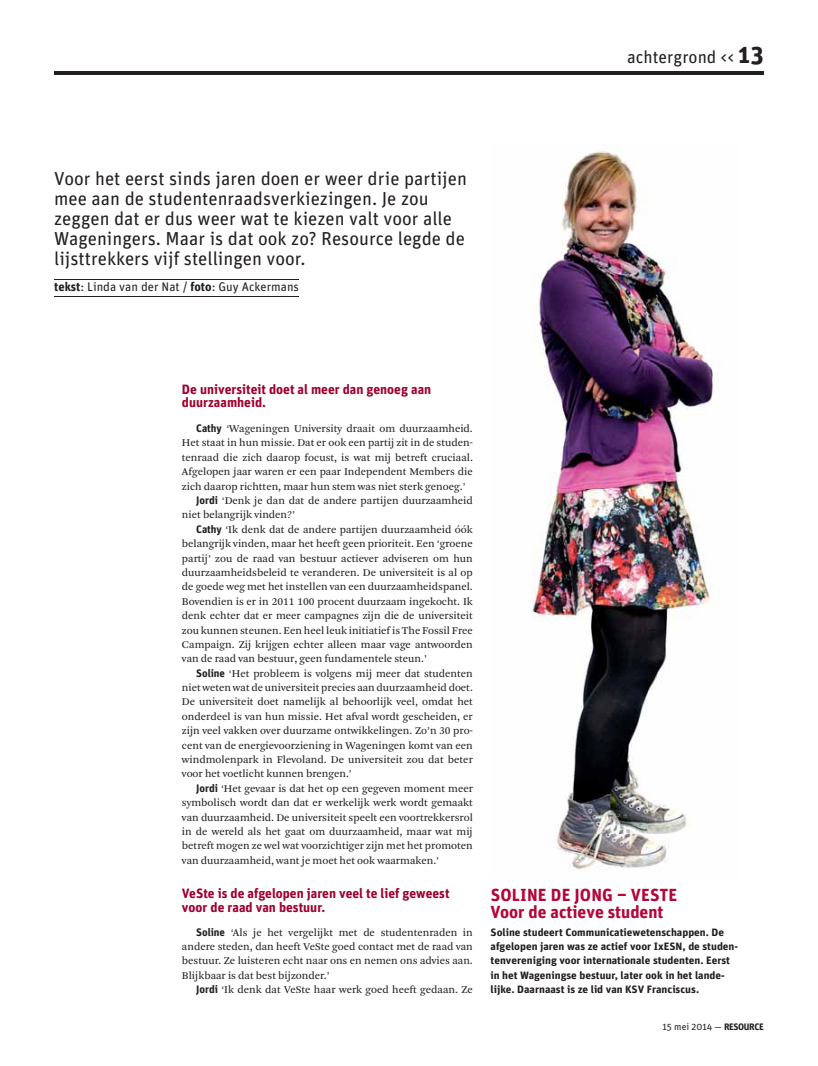
<style>
.page{position:relative;width:818px;height:1066px;background:#fff}
.page>*{position:absolute;margin:0;border:0;box-sizing:border-box;transform-origin:0 0}
.t1{font:18.75px/20px "Unit OT";color:#231f20}
.t2{font:700 17.5px/17.5px "Unit OT";color:#b30738}
.t3{font:17.5px "Unit OT";color:#231f20}
.t4{font:700 13.5px/13.5px "Unit OT";color:#a00130}
.t5{font:12.5px "Unit OT";color:#231f20}
.t6{font:10.88px/14.4px "Arnhem Blond";color:#231f20;text-align:justify}
.t7{font:700 10.62px/14.4px "Unit OT";color:#231f20;scale:1.06 1}
.t8{font:9.62px "Unit OT";color:#231f20}
.s1{font-weight:700;font-size:25px}
.s2{font-weight:700}
.s3{font-family:"Unit OT";font-weight:700}
.s4{font-size:9.38px}
.s5{font-weight:700;font-size:9.38px}
</style>
<div class="page">
<hr style="left:54px;top:71px;width:709px;height:3px;background:#231f20">
<hr style="left:54px;top:296px;width:245px;height:1px;background:#231f20">
<hr style="left:54px;top:279px;width:245px;height:1px;background:#231f20">
<img style="left:532px;top:147px;width:181px;height:723px">
<h2 class="t3" style="left:626px;top:51px;width:138px">achtergrond &lt;&lt; <span class="s1">13</span></h2>
<h1 class="t1" style="left:54px;top:171px;width:414px">Voor het eerst sinds jaren doen er weer drie partijen mee aan de studentenraadsverkiezingen. Je zou zeggen dat er dus weer wat te kiezen valt voor alle Wageningers. Maar is dat ook zo? Resource legde de lijsttrekkers vijf stellingen voor.</h1>
<p class="t5" style="left:54px;top:282px;width:246px"><span class="s2">tekst</span>: Linda van der Nat / <span class="s2">foto</span>: Guy Ackermans</p>
<p class="t4" style="left:182px;top:384px;width:251px">De universiteit doet al meer dan genoeg aan duurzaamheid.</p>
<p class="t6" style="left:196px;top:422px;width:278px"><span class="s3">Cathy</span> ‘Wageningen University draait om duurzaamheid.</p>
<p class="t6" style="left:182px;top:436px;width:292px">Het staat in hun missie. Dat er ook een partij zit in de studen-</p>
<p class="t6" style="left:182px;top:451px;width:292px">tenraad die zich daarop focust, is wat mij betreft cruciaal.</p>
<p class="t6" style="left:182px;top:465px;width:292px">Afgelopen jaar waren er een paar Independent Members die</p>
<p class="t6" style="left:182px;top:480px;width:285px">zich daarop richtten, maar hun stem was niet sterk genoeg.’</p>
<p class="t6" style="left:196px;top:494px;width:278px"><span class="s3">Jordi</span> ‘Denk je dan dat de andere partijen duurzaamheid</p>
<p class="t6" style="left:182px;top:508px;width:115px">niet belangrijk vinden?’</p>
<p class="t6" style="left:196px;top:523px;width:278px"><span class="s3">Cathy</span> ‘Ik denk dat de andere partijen duurzaamheid óók</p>
<p class="t6" style="left:182px;top:537px;width:292px">belangrijk vinden, maar het heeft geen prioriteit. Een ‘groene</p>
<p class="t6" style="left:182px;top:551px;width:292px">partij’ zou de raad van bestuur actiever adviseren om hun</p>
<p class="t6" style="left:182px;top:566px;width:292px">duurzaamheidsbeleid te veranderen. De universiteit is al op</p>
<p class="t6" style="left:182px;top:580px;width:292px">de goede weg met het instellen van een duurzaamheidspanel.</p>
<p class="t6" style="left:182px;top:595px;width:292px">Bovendien is er in 2011 100 procent duurzaam ingekocht. Ik</p>
<p class="t6" style="left:182px;top:609px;width:292px">denk echter dat er meer campagnes zijn die de universiteit</p>
<p class="t6" style="left:182px;top:623px;width:292px">zou kunnen steunen. Een heel leuk initiatief is The Fossil Free</p>
<p class="t6" style="left:182px;top:638px;width:292px">Campaign. Zij krijgen echter alleen maar vage antwoorden</p>
<p class="t6" style="left:182px;top:652px;width:246px">van de raad van bestuur, geen fundamentele steun.’</p>
<p class="t6" style="left:196px;top:666px;width:278px"><span class="s3">Soline</span> ‘Het probleem is volgens mij meer dat studenten</p>
<p class="t6" style="left:182px;top:681px;width:292px">niet weten wat de universiteit precies aan duurzaamheid doet.</p>
<p class="t6" style="left:182px;top:695px;width:292px">De universiteit doet namelijk al behoorlijk veel, omdat het</p>
<p class="t6" style="left:182px;top:710px;width:292px">onderdeel is van hun missie. Het afval wordt gescheiden, er</p>
<p class="t6" style="left:182px;top:724px;width:292px">zijn veel vakken over duurzame ontwikkelingen. Zo’n 30 pro-</p>
<p class="t6" style="left:182px;top:738px;width:292px">cent van de energievoorziening in Wageningen komt van een</p>
<p class="t6" style="left:182px;top:753px;width:292px">windmolenpark in Flevoland. De universiteit zou dat beter</p>
<p class="t6" style="left:182px;top:767px;width:171px">voor het voetlicht kunnen brengen.’</p>
<p class="t6" style="left:196px;top:781px;width:278px"><span class="s3">Jordi</span> ‘Het gevaar is dat het op een gegeven moment meer</p>
<p class="t6" style="left:182px;top:796px;width:292px">symbolisch wordt dan dat er werkelijk werk wordt gemaakt</p>
<p class="t6" style="left:182px;top:810px;width:292px">van duurzaamheid. De universiteit speelt een voortrekkersrol</p>
<p class="t6" style="left:182px;top:825px;width:292px">in de wereld als het gaat om duurzaamheid, maar wat mij</p>
<p class="t6" style="left:182px;top:839px;width:292px">betreft mogen ze wel wat voorzichtiger zijn met het promoten</p>
<p class="t6" style="left:182px;top:853px;width:258px">van duurzaamheid, want je moet het ook waarmaken.’</p>
<p class="t4" style="left:182px;top:888px;width:269px">VeSte is de afgelopen jaren veel te lief geweest voor de raad van bestuur.</p>
<p class="t6" style="left:182px;top:925px;width:292px;text-indent:14px"><span class="s3">Soline</span> ‘Als je het vergelijkt met de studentenraden in andere steden, dan heeft VeSte goed contact met de raad van bestuur. Ze luisteren echt naar ons en nemen ons advies aan.<br>Blijkbaar is dat best bijzonder.’</p>
<p class="t6" style="left:196px;top:983px;width:278px"><span class="s3">Jordi</span> ‘Ik denk dat VeSte haar werk goed heeft gedaan. Ze</p>
<h2 class="t2" style="left:490px;top:887px;width:188px">SOLINE DE JONG – VESTE<br>Voor de actieve student</h2>
<p class="t7" style="left:490px;top:925px;width:235px">Soline studeert Communicatiewetenschappen. De afgelopen jaren was ze actief voor IxESN, de studen&shy;tenvereniging voor internationale studenten. Eerst in het Wageningse bestuur, later ook in het lande&shy;lijke. Daarnaast is ze lid van KSV Franciscus.</p>
<p class="t8" style="left:662px;top:1022px;width:103px">15 mei 2014 <span class="s4">—</span> <span class="s5">RESOURCE</span></p>
</div>
